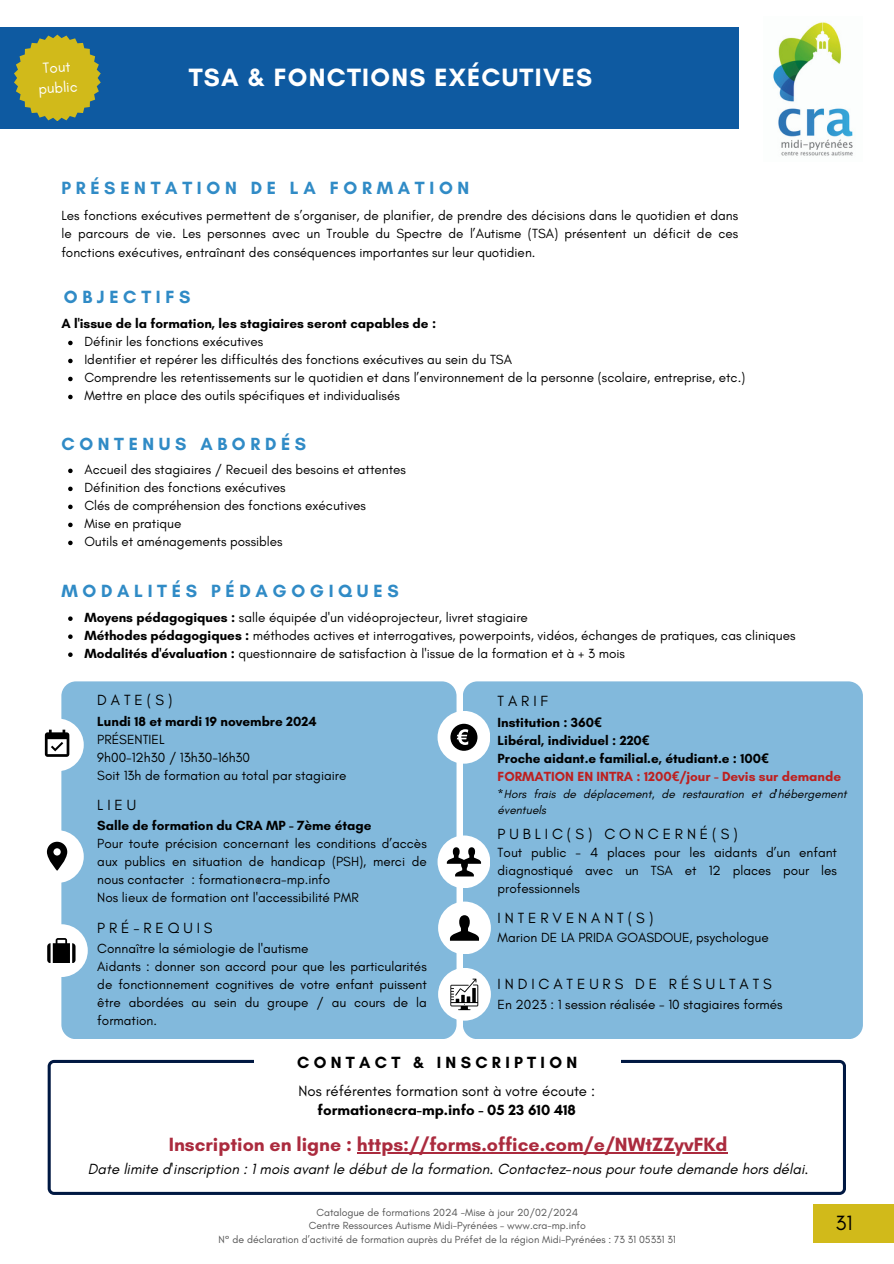
<style>
.page{position:relative;width:894px;height:1264px;background:#fff}
.page>*{position:absolute;margin:0;border:0;box-sizing:border-box;transform-origin:0 0}
.t1{font:700 25.5px "Glacial Indifference";letter-spacing:.05em;color:#fff}
.t2{font:21px "Glacial Indifference";color:#000}
.t3{font:700 19.5px "Glacial Indifference";color:#ab2b3e}
.t4{font:700 18px "Glacial Indifference";letter-spacing:.26em;color:#308bc6}
.t5{font:700 17.85px "Glacial Indifference";letter-spacing:.26em;color:#308bc6}
.t6{font:700 16.5px "Glacial Indifference";letter-spacing:.26em;color:#000}
.t7{font:italic 15px "Glacial Indifference";color:#000}
.t8{font:15px "Glacial Indifference";letter-spacing:.26em;color:#000}
.t9{font:15px "Glacial Indifference";color:#000}
.t10{font:700 15px "Glacial Indifference";color:#000}
.t11{font:15px/20.2px "Glacial Indifference";color:#fff;text-align:center}
.t12{font:13.5px/18px "Glacial Indifference";color:#000}
.t13{font:700 13.5px/18px "Glacial Indifference";color:#000}
.t14{font:italic 12px/16px "Glacial Indifference";color:#000}
.t15{font:10.5px/14px "Glacial Indifference";color:#545454;text-align:center}
.s1{font-weight:700}
.s2{font-family:"Noto Sans"}
.s3{color:#bd2020}
.s4{font-family:"Noto Sans";color:#bd2020}
</style>
<div class="page">
<div style="left:0;top:27px;width:738px;height:102px;background:#0e5aa1"></div>
<img style="left:773px;top:22px;width:80px;height:134px">
<div style="left:61px;top:681px;width:395px;height:358px;background:#82b9dc;border-radius:15px"></div>
<div style="left:462px;top:681px;width:400px;height:358px;background:#82b9dc;border-radius:15px"></div>
<div style="left:31px;top:830px;width:53px;height:53px;background:#fff;border-radius:50%"></div>
<svg style="left:47px;top:841px;width:20px;height:29px"></svg>
<div style="left:437px;top:711px;width:53px;height:52px;background:#fff;border-radius:50%"></div>
<div style="left:450px;top:723px;width:27px;height:27px;background:#000;border-radius:50%"></div>
<svg style="left:456px;top:729px;width:12px;height:16px"></svg>
<div style="left:35px;top:924px;width:53px;height:53px;background:#fff;border-radius:50%"></div>
<svg style="left:47px;top:938px;width:28px;height:24px"></svg>
<div style="left:438px;top:901px;width:52px;height:53px;background:#fff;border-radius:50%"></div>
<svg style="left:450px;top:915px;width:29px;height:25px"></svg>
<div style="left:31px;top:718px;width:53px;height:53px;background:#fff;border-radius:50%"></div>
<svg style="left:45px;top:729px;width:24px;height:27px"></svg>
<div style="left:437px;top:835px;width:53px;height:53px;background:#fff;border-radius:50%"></div>
<svg style="left:446px;top:847px;width:35px;height:29px"></svg>
<div style="left:438px;top:967px;width:52px;height:53px;background:#fff;border-radius:50%"></div>
<svg style="left:450px;top:978px;width:28px;height:32px"></svg>
<svg style="left:14px;top:35px;width:87px;height:86px"></svg>
<svg style="left:48px;top:1059px;width:797px;height:135px"></svg>
<div style="left:254px;top:1053px;width:366px;height:39px;background:#fff"></div>
<hr style="left:357px;top:1152px;width:370px;height:1px;background:#ab2b3e">
<svg style="left:68px;top:468px;width:5px;height:5px"></svg>
<svg style="left:68px;top:486px;width:5px;height:5px"></svg>
<svg style="left:68px;top:504px;width:5px;height:5px"></svg>
<svg style="left:68px;top:522px;width:5px;height:5px"></svg>
<svg style="left:68px;top:540px;width:5px;height:5px"></svg>
<svg style="left:68px;top:616px;width:5px;height:5px"></svg>
<svg style="left:68px;top:634px;width:5px;height:5px"></svg>
<svg style="left:68px;top:652px;width:5px;height:5px"></svg>
<svg style="left:68px;top:341px;width:5px;height:4px"></svg>
<svg style="left:68px;top:359px;width:5px;height:4px"></svg>
<svg style="left:68px;top:377px;width:5px;height:4px"></svg>
<svg style="left:68px;top:395px;width:5px;height:4px"></svg>
<div style="left:813px;top:1204px;width:80px;height:39px;background:#d1ba1a"></div>
<p class="t11" style="left:36px;top:58px;width:41px;rotate:-4deg">Tout public</p>
<h1 class="t1" style="left:189px;top:62px;width:405px">TSA &amp; FONCTIONS EXÉCUTIVES</h1>
<h3 class="t4" style="left:61px;top:177px;width:409px">PRÉSENTATION DE LA FORMATION</h3>
<p class="t12" style="left:61px;top:205px;width:678px;line-height:18.9px;text-align:justify">Les fonctions exécutives permettent de s’organiser, de planifier, de prendre des décisions dans le quotidien et dans le parcours de vie. Les personnes avec un Trouble du Spectre de l’Autisme (TSA) présentent un déficit de ces fonctions exécutives, entraînant des conséquences importantes sur leur quotidien.</p>
<h3 class="t4" style="left:64px;top:286px;width:128px">OBJECTIFS</h3>
<p class="t13" style="left:61px;top:314px;width:376px">A l'issue de la formation, les stagiaires seront capables de :</p>
<p class="t12" style="left:84px;top:332px;width:662px">Définir les fonctions exécutives<br>Identifier et repérer les difficultés des fonctions exécutives au sein du TSA<br>Comprendre les retentissements sur le quotidien et dans l’environnement de la personne (scolaire, entreprise, etc.)<br>Mettre en place des outils spécifiques et individualisés</p>
<h3 class="t5" style="left:61px;top:433px;width:246px">CONTENUS ABORDÉS</h3>
<p class="t12" style="left:84px;top:460px;width:323px">Accueil des stagiaires / Recueil des besoins et attentes Définition des fonctions exécutives<br>Clés de compréhension des fonctions exécutives<br>Mise en pratique<br>Outils et aménagements possibles</p>
<h3 class="t4" style="left:61px;top:579px;width:339px">MODALITÉS PÉDAGOGIQUES</h3>
<p class="t12" style="left:84px;top:608px;width:712px"><span class="s1">Moyens pédagogiques :</span> salle équipée d'un vidéoprojecteur, livret stagiaire<br><span class="s1">Méthodes pédagogiques :</span> méthodes actives et interrogatives, powerpoints, vidéos, échanges de pratiques, cas cliniques<br><span class="s1">Modalités d'évaluation :</span> questionnaire de satisfaction à l'issue de la formation et à + 3 mois</p>
<p class="t8" style="left:97px;top:691px;width:77px">DATE(S)</p>
<p class="t13" style="left:97px;top:712px;width:221px">Lundi 18 et mardi 19 novembre 2024</p>
<p class="t12" style="left:97px;top:730px;width:250px">PRÉSENTIEL<br>9h00-12h30 / 13h30-16h30<br>Soit 13h de formation au total par stagiaire</p>
<p class="t8" style="left:97px;top:795px;width:40px">LIEU</p>
<p class="t13" style="left:97px;top:816px;width:275px">Salle de formation du CRA MP - 7ème étage</p>
<p class="t12" style="left:97px;top:834px;width:331px">Pour toute précision concernant les conditions d’accès aux publics en situation de handicap (PSH), merci de nous contacter : formation@cra-mp.info<br>Nos lieux de formation ont l'accessibilité PMR</p>
<p class="t8" style="left:97px;top:918px;width:117px">PRÉ-REQUIS</p>
<p class="t12" style="left:97px;top:939px;width:331px">Connaître la sémiologie de l'autisme<br>Aidants : donner son accord pour que les particularités de fonctionnement cognitives de votre enfant puissent être abordées au sein du groupe / au cours de la formation.</p>
<p class="t8" style="left:497px;top:692px;width:52px">TARIF</p>
<p class="t13" style="left:497px;top:713px;width:345px">Institution : 360<span class="s2">€<br></span>Libéral, individuel : 220<span class="s2">€<br></span>Proche aidant.e familial.e, étudiant.e : 100<span class="s2">€ </span><span class="s3">FORMATION EN INTRA : 1200</span><span class="s4">€</span><span class="s3">/jour - Devis sur demande</span></p>
<p class="t14" style="left:497px;top:785px;width:350px">*Hors frais de déplacement, de restauration et d'hébergement éventuels</p>
<p class="t8" style="left:497px;top:825px;width:242px">PUBLIC(S) CONCERNÉ(S)</p>
<p class="t12" style="left:497px;top:843px;width:341px;text-align:justify">Tout public - 4 places pour les aidants d’un enfant diagnostiqué avec un TSA et 12 places pour les professionnels</p>
<p class="t8" style="left:497px;top:908px;width:157px">INTERVENANT(S)</p>
<p class="t12" style="left:497px;top:928px;width:273px">Marion DE LA PRIDA GOASDOUE, psychologue</p>
<p class="t8" style="left:497px;top:975px;width:276px">INDICATEURS DE RÉSULTATS</p>
<p class="t12" style="left:497px;top:995px;width:286px">En 2023 : 1 session réalisée - 10 stagiaires formés</p>
<p class="t6" style="left:297px;top:1052px;width:281px">CONTACT &amp; INSCRIPTION</p>
<p class="t9" style="left:298px;top:1081px;width:298px">Nos référentes formation sont à votre écoute :</p>
<p class="t10" style="left:317px;top:1101px;width:260px">formation@cra-mp.info - 05 23 610 418</p>
<h3 class="t3" style="left:169px;top:1132px;width:560px">Inscription en ligne : https://forms.office.com/e/NWtZZyvFKd</h3>
<p class="t7" style="left:88px;top:1159px;width:721px">Date limite d'inscription : 1 mois avant le début de la formation. Contactez-nous pour toute demande hors délai.</p>
<p class="t15" style="left:316px;top:1205px;width:263px">Catalogue de formations 2024 -Mise à jour 20/02/2024</p>
<p class="t15" style="left:218px;top:1218px;width:458px">Centre Ressources Autisme Midi-Pyrénées – www.cra-mp.info<br>N° de déclaration d’activité de formation auprès du Préfet de la région Midi-Pyrénées : 73 31 05331 31</p>
<h2 class="t2" style="left:835px;top:1210px;width:18px">31</h2>
</div>
